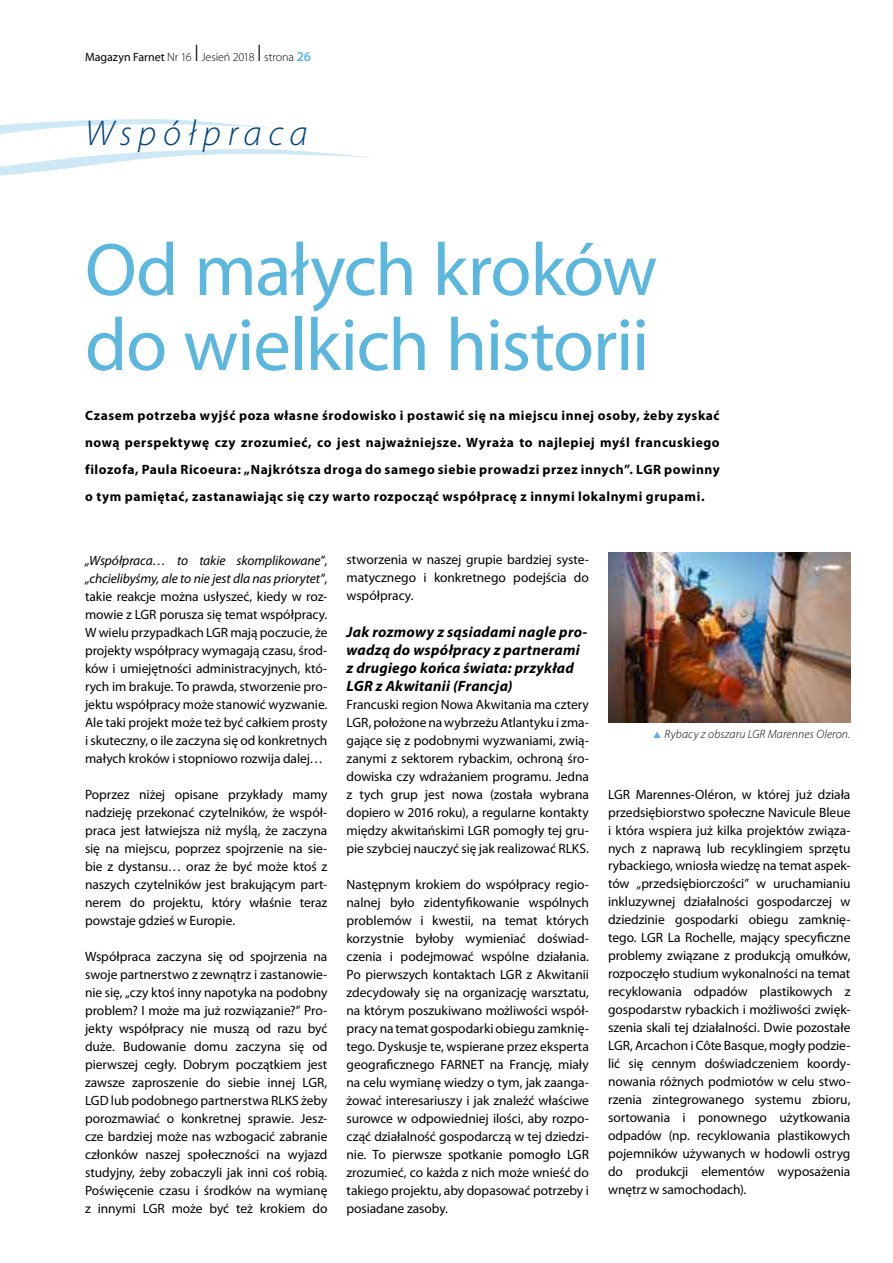
<style>
.page{position:relative;width:893px;height:1263px;background:#fff}
.page>*{position:absolute;margin:0;border:0;box-sizing:border-box;transform-origin:0 0}
.t1{font:75px/75px "Myriad Pro";letter-spacing:-.02em;color:#5cb7de}
.t2{font:italic 300 36px "Myriad Pro";letter-spacing:.185em;color:#00467f}
.t3{font:italic 700 15px/18px "Myriad Pro";letter-spacing:.015em;color:#000}
.t4{font:13.5px/18px "Myriad Pro";letter-spacing:-.005em;color:#000;text-align:justify}
.t5{font:700 13.5px/27px "Myriad Pro";letter-spacing:.04em;color:#000;text-align:justify}
.t6{font:300 12px "Myriad Pro";letter-spacing:-.005em;color:#000}
.t7{font:italic 300 12px "Myriad Pro";letter-spacing:.015em;color:#000}
.s1{font-weight:400}
.s2{font-size:24px}
.s3{font-weight:600;font-size:13.5px;color:#5cb7de}
.s4{font-style:italic}
.s5{color:#5cb7de}
</style>
<div class="page">
<svg style="left:0;top:119px;width:372px;height:57px"></svg>
<img style="left:608px;top:553px;width:242px;height:170px">
<p class="t6" style="left:85px;top:50px;width:228px"><span class="s1">Magazyn Farnet</span> Nr 16 <span class="s2">I</span> Jesień 2018 <span class="s2">I</span> strona <span class="s3">26</span></p>
<h2 class="t2" style="left:85px;top:114px;width:224px">Współpraca</h2>
<h1 class="t1" style="left:85px;top:231px;width:574px">Od małych kroków do wielkich historii</h1>
<p class="t5" style="left:85px;top:402px;width:636px">Czasem potrzeba wyjść poza własne środowisko i postawić się na miejscu innej osoby, żeby zyskać nową perspektywę czy zrozumieć, co jest najważniejsze. Wyraża to najlepiej myśl francuskiego filozofa, Paula Ricoeura: „Najkrótsza droga do samego siebie prowadzi przez innych”. LGR powinny o tym pamiętać, zastanawiając się czy warto rozpocząć współpracę z innymi lokalnymi grupami.</p>
<p class="t4" style="left:85px;top:551px;width:244px"><span class="s4">„Współpraca… to takie skomplikowane</span>”, <span class="s4">„chcielibyśmy, ale to nie jest dla nas priorytet</span>”, takie reakcje można usłyszeć, kiedy w roz&shy;mowie z LGR porusza się temat współpracy.<br>W wielu przypadkach LGR mają poczucie, że projekty współpracy wymagają czasu, środ&shy;ków i umiejętności administracyjnych, któ&shy;rych im brakuje. To prawda, stworzenie pro&shy;jektu współpracy może stanowić wyzwanie.<br>Ale taki projekt może też być całkiem prosty i skuteczny, o ile zaczyna się od konkretnych małych kroków i stopniowo rozwija dalej…</p>
<p class="t4" style="left:85px;top:785px;width:244px">Poprzez niżej opisane przykłady mamy nadzieję przekonać czytelników, że współ&shy;praca jest łatwiejsza niż myślą, że zaczyna się na miejscu, poprzez spojrzenie na sie&shy;bie z dystansu… oraz że być może ktoś z naszych czytelników jest brakującym part&shy;nerem do projektu, który właśnie teraz powstaje gdzieś w Europie.</p>
<p class="t4" style="left:85px;top:947px;width:244px">Współpraca zaczyna się od spojrzenia na swoje partnerstwo z zewnątrz i zastanowie&shy;nie się, „czy ktoś inny napotyka na podobny problem? I może ma już rozwiązanie?” Pro&shy;jekty współpracy nie muszą od razu być duże. Budowanie domu zaczyna się od pierwszej cegły. Dobrym początkiem jest zawsze zaproszenie do siebie innej LGR, LGD lub podobnego partnerstwa RLKS żeby porozmawiać o konkretnej sprawie. Jesz&shy;cze bardziej może nas wzbogacić zabranie członków naszej społeczności na wyjazd studyjny, żeby zobaczyli jak inni coś robią.<br>Poświęcenie czasu i środków na wymianę z innymi LGR może być też krokiem do</p>
<p class="t4" style="left:347px;top:551px;width:244px">stworzenia w naszej grupie bardziej syste&shy;matycznego i konkretnego podejścia do współpracy.</p>
<p class="t3" style="left:347px;top:622px;width:242px">Jak rozmowy z sąsiadami nagle pro&shy;wadzą do współpracy z partnerami z drugiego końca świata: przykład<br>LGR z Akwitanii (Francja)</p>
<p class="t4" style="left:347px;top:695px;width:244px">Francuski region Nowa Akwitania ma cztery LGR, położone na wybrzeżu Atlantyku i zma&shy;gające się z podobnymi wyzwaniami, zwią&shy;zanymi z sektorem rybackim, ochroną śro&shy;dowiska czy wdrażaniem programu. Jedna z tych grup jest nowa (została wybrana dopiero w 2016 roku), a regularne kontakty między akwitańskimi LGR pomogły tej gru&shy;pie szybciej nauczyć się jak realizować RLKS.</p>
<p class="t4" style="left:347px;top:875px;width:244px">Następnym krokiem do współpracy regio&shy;nalnej było zidentyfikowanie wspólnych problemów i kwestii, na temat których korzystnie byłoby wymieniać doświad&shy;czenia i podejmować wspólne działania.<br>Po pierwszych kontaktach LGR z Akwitanii zdecydowały się na organizację warsztatu, na którym poszukiwano możliwości współ&shy;pracy na temat gospodarki obiegu zamknię&shy;tego. Dyskusje te, wspierane przez eksperta geograficznego FARNET na Francję, miały na celu wymianę wiedzy o tym, jak zaanga&shy;żować interesariuszy i jak znaleźć właściwe surowce w odpowiedniej ilości, aby rozpo&shy;cząć działalność gospodarczą w tej dziedzi&shy;nie. To pierwsze spotkanie pomogło LGR zrozumieć, co każda z nich może wnieść do takiego projektu, aby dopasować potrzeby i posiadane zasoby.</p>
<p class="t7" style="left:652px;top:728px;width:200px"><span class="s5">▲</span> Rybacy z obszaru LGR Marennes Oleron.</p>
<p class="t4" style="left:608px;top:785px;width:244px">LGR Marennes-Oléron, w której już działa przedsiębiorstwo społeczne Navicule Bleue i która wspiera już kilka projektów związa&shy;nych z naprawą lub recyklingiem sprzętu rybackiego, wniosła wiedzę na temat aspek&shy;tów „przedsiębiorczości” w uruchamianiu inkluzywnej działalności gospodarczej w dziedzinie gospodarki obiegu zamknię&shy;tego. LGR La Rochelle, mający specyficzne problemy związane z produkcją omułków, rozpoczęło studium wykonalności na temat recyklowania odpadów plastikowych z gospodarstw rybackich i możliwości zwięk&shy;szenia skali tej działalności. Dwie pozostałe LGR, Arcachon i Côte Basque, mogły podzie&shy;lić się cennym doświadczeniem koordy&shy;nowania różnych podmiotów w celu stwo&shy;rzenia zintegrowanego systemu zbioru, sortowania i ponownego użytkowania odpadów (np. recyklowania plastikowych pojemników używanych w hodowli ostryg do produkcji elementów wyposażenia wnętrz w samochodach).</p>
</div>
